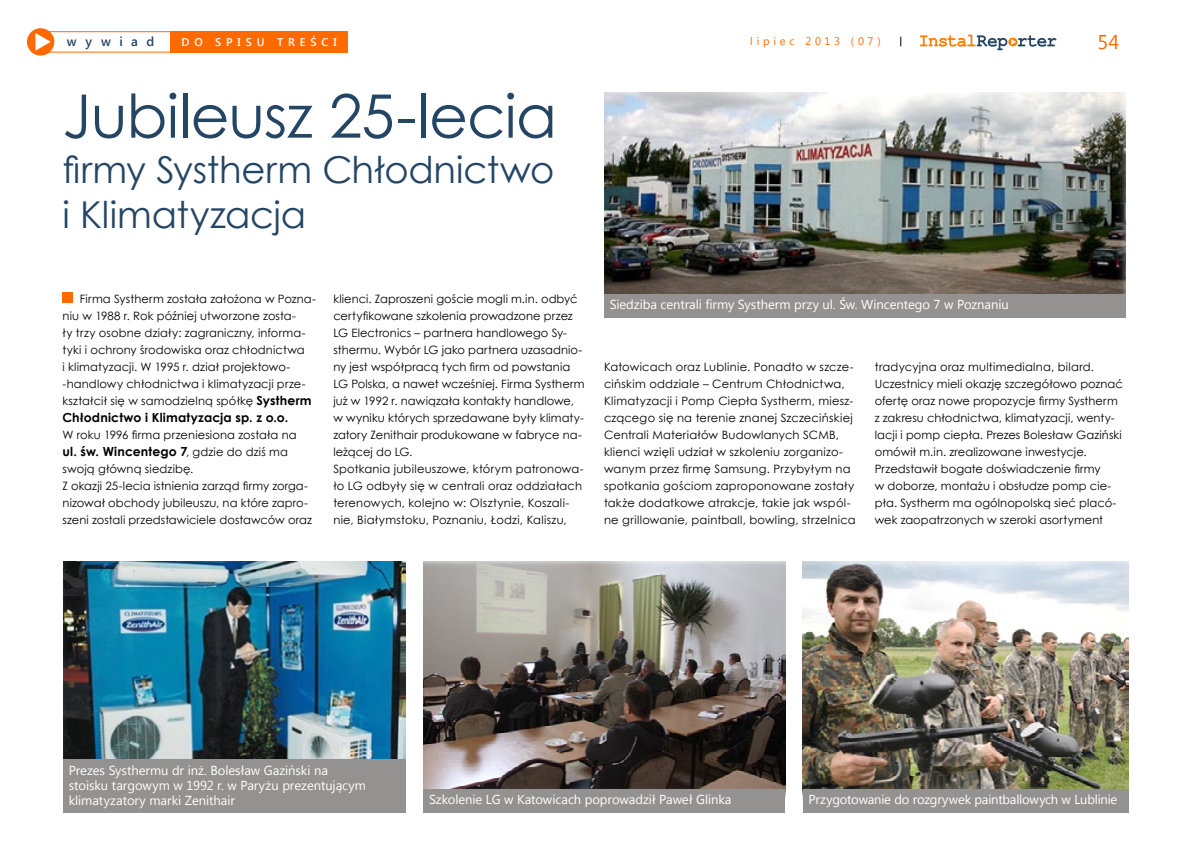
<style>
.page{position:relative;width:1191px;height:842px;background:#fff}
.page>*{position:absolute;margin:0;border:0;box-sizing:border-box;transform-origin:0 0}
.t1{font:60px "Century Gothic";letter-spacing:-.01em;color:#244564}
.t2{font:37px/45px "Century Gothic";letter-spacing:-.005em;color:#244564}
.t3{font:20px "Segoe UI";color:#ff6a00}
.t4{font:13px/15px "Segoe UI";letter-spacing:-.005em;color:#fff}
.t5{font:600 13px "Segoe UI";letter-spacing:.65em;color:#244564}
.t6{font:700 12.5px "Century Gothic";letter-spacing:.01em;color:#000}
.t7{font:11.5px/17px "Century Gothic";letter-spacing:.01em;color:#000}
.t8{font:600 11.1px "Segoe UI";letter-spacing:.445em;color:#fff}
.t9{font:11px "Segoe UI";letter-spacing:.345em;color:#ff6a00}
.s1{font-weight:700;font-size:12.5px}
.s2{font-weight:400;font-size:11.5px}
</style>
<div class="page">
<div style="left:27px;top:28px;width:27px;height:28px;background:#ff6a00;border-radius:50%"></div>
<svg style="left:36px;top:33px;width:15px;height:18px"></svg>
<svg style="left:920px;top:35px;width:136px;height:15px"></svg>
<div style="left:170px;top:31px;width:178px;height:22px;background:#ff6a00"></div>
<div style="left:34px;top:31px;width:139px;height:22px;border:1px solid #ff6a00"></div>
<div style="left:63px;top:293px;width:10px;height:10px;background:#ff6a00"></div>
<img style="left:604px;top:93px;width:521px;height:201px">
<img style="left:63px;top:562px;width:342px;height:198px">
<img style="left:423px;top:562px;width:362px;height:227px">
<img style="left:803px;top:562px;width:325px;height:227px">
<div style="left:604px;top:294px;width:521px;height:24px;background:#949290"></div>
<div style="left:63px;top:760px;width:342px;height:53px;background:#949290"></div>
<div style="left:423px;top:789px;width:362px;height:23px;background:#949290"></div>
<div style="left:803px;top:789px;width:325px;height:23px;background:#949290"></div>
<p class="t5" style="left:67px;top:32px;width:89px">WYWIAD</p>
<p class="t8" style="left:181px;top:34px;width:157px">DO SPISU TREŚCI</p>
<p class="t9" style="left:750px;top:34px;width:132px">lipiec 2013 (07)</p>
<h3 class="t3" style="left:1097px;top:28px;width:23px">54</h3>
<h1 class="t1" style="left:62px;top:74px;width:496px">Jubileusz 25-lecia</h1>
<h2 class="t2" style="left:62px;top:146px;width:493px">firmy Systherm Chłodnictwo i Klimatyzacja</h2>
<p class="t7" style="left:62px;top:290px;width:255px;text-indent:17px">Firma Systherm została założona w Pozna&shy;niu w 1988 r. Rok później utworzone zosta-<br>ły trzy osobne działy: zagraniczny, informa&shy;tyki i ochrony środowiska oraz chłodnictwa<br>i klimatyzacji. W 1995 r. dział projektowo--handlowy chłodnictwa i klimatyzacji prze&shy;kształcił się w samodzielną spółkę <span class="s1">Systherm</span></p>
<p class="t6" style="left:63px;top:408px;width:227px">Chłodnictwo i Klimatyzacja sp. z o.o.</p>
<p class="t7" style="left:63px;top:426px;width:236px">W roku 1996 firma przeniesiona została na</p>
<p class="t6" style="left:63px;top:442px;width:227px">ul. św. Wincentego 7<span class="s2">, gdzie do dziś ma</span></p>
<p class="t7" style="left:63px;top:460px;width:251px">swoją główną siedzibę.<br>Z okazji 25-lecia istnienia zarząd firmy zorga&shy;nizował obchody jubileuszu, na które zapro&shy;szeni zostali przedstawiciele dostawców oraz</p>
<p class="t7" style="left:333px;top:290px;width:253px">klienci. Zaproszeni goście mogli m.in. odbyć certyfikowane szkolenia prowadzone przez LG Electronics – partnera handlowego Sy&shy;sthermu. Wybór LG jako partnera uzasadnio&shy;ny jest współpracą tych firm od powstania LG Polska, a nawet wcześniej. Firma Systherm już w 1992 r. nawiązała kontakty handlowe, w wyniku których sprzedawane były klimaty&shy;zatory Zenithair produkowane w fabryce na&shy;leżącej do LG.<br>Spotkania jubileuszowe, którym patronowa&shy;ło LG odbyły się w centrali oraz oddziałach terenowych, kolejno w: Olsztynie, Koszali&shy;nie, Białymstoku, Poznaniu, Łodzi, Kaliszu,</p>
<p class="t4" style="left:609px;top:297px;width:400px">Siedziba centrali firmy Systherm przy ul. Św. Wincentego 7 w Poznaniu</p>
<p class="t7" style="left:604px;top:358px;width:253px">Katowicach oraz Lublinie. Ponadto w szcze&shy;cińskim oddziale – Centrum Chłodnictwa, Klimatyzacji i Pomp Ciepła Systherm, miesz&shy;czącego się na terenie znanej Szczecińskiej Centrali Materiałów Budowlanych SCMB, klienci wzięli udział w szkoleniu zorganizo&shy;wanym przez firmę Samsung. Przybyłym na spotkania gościom zaproponowane zostały także dodatkowe atrakcje, takie jak wspól&shy;ne grillowanie, paintball, bowling, strzelnica</p>
<p class="t7" style="left:874px;top:358px;width:250px">tradycyjna oraz multimedialna, bilard.<br>Uczestnicy mieli okazję szczegółowo poznać ofertę oraz nowe propozycje firmy Systherm z zakresu chłodnictwa, klimatyzacji, wenty&shy;lacji i pomp ciepła. Prezes Bolesław Gaziński omówił m.in. zrealizowane inwestycje.<br>Przedstawił bogate doświadczenie firmy<br>w doborze, montażu i obsłudze pomp cie&shy;pła. Systherm ma ogólnopolską sieć placó&shy;wek zaopatrzonych w szeroki asortyment</p>
<p class="t4" style="left:69px;top:762px;width:299px">Prezes Systhermu dr inż. Bolesław Gaziński na stoisku targowym w 1992 r. w Paryżu prezentującym klimatyzatory marki Zenithair</p>
<p class="t4" style="left:429px;top:791px;width:304px">Szkolenie LG w Katowicach poprowadził Paweł Glinka</p>
<p class="t4" style="left:808px;top:791px;width:310px">Przygotowanie do rozgrywek paintballowych w Lublinie</p>
</div>
